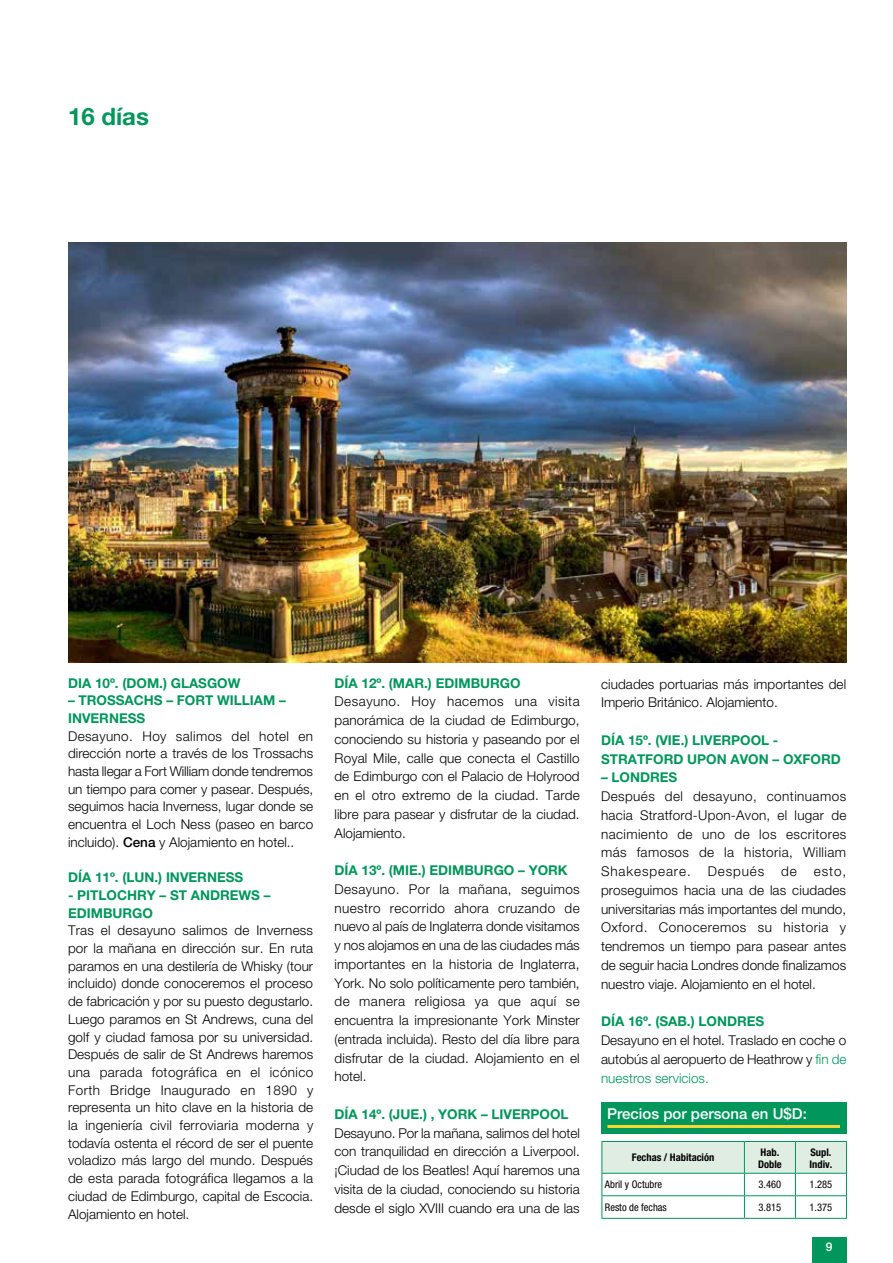
<style>
.page{position:relative;width:893px;height:1263px;background:#fff}
.page>*{position:absolute;margin:0;border:0;box-sizing:border-box;transform-origin:0 0}
.t1{font:700 24px "Helvetica Neue LT Std";color:#00965c}
.t2{font:500 15px "Helvetica Neue LT Std";color:#fff}
.t3{font:300 13.5px/18.8px "Helvetica Neue LT Std";color:#000;text-align:justify}
.t4{font:700 13.5px/17.7px "Helvetica Neue LT Std";color:#00965c}
.t5{font:300 13.5px "Helvetica Neue LT Std";letter-spacing:.065em;color:#000}
.t6{font:500 12px "Helvetica Neue LT Std";color:#fff}
.t7{font:condensed 10.5px "Helvetica Neue LT Std";color:#000}
.t8{font:700 condensed 10.5px/12px "Helvetica Neue LT Std";color:#000}
.s1{font-weight:500}
.s2{color:#00965c}
</style>
<div class="page">
<div style="left:812px;top:1237px;width:34px;height:26px;background:#00965c"></div>
<div style="left:601px;top:1102px;width:246px;height:32px;background:#00965c"></div>
<hr style="left:607px;top:1125px;width:233px;height:3px;background:#f5d835">
<img style="left:68px;top:242px;width:779px;height:420px">
<svg style="left:601px;top:1141px;width:246px;height:77px"></svg>
<hr style="left:601px;top:1218px;width:143px;height:1px;background:#00965c">
<hr style="left:744px;top:1218px;width:51px;height:1px;background:#00965c">
<hr style="left:795px;top:1218px;width:52px;height:1px;background:#00965c">
<h1 class="t1" style="left:68px;top:102px;width:82px">16 días</h1>
<p class="t4" style="left:68px;top:674px;width:174px">DIA 10º. (DOM.) GLASGOW</p>
<p class="t4" style="left:68px;top:691px;width:219px">– TROSSACHS – FORT WILLIAM –<br>INVERNESS</p>
<p class="t3" style="left:68px;top:727px;width:247px;line-height:17.7px">Desayuno. Hoy salimos del hotel en dirección norte a través de los Trossachs hasta llegar a Fort William donde tendremos un tiempo para comer y pasear. Después, seguimos hacia Inverness, lugar donde se encuentra el Loch Ness (paseo en barco incluido). <span class="s1">Cena</span> y Alojamiento en hotel..</p>
<p class="t4" style="left:68px;top:868px;width:177px">DÍA 11º. (LUN.) INVERNESS</p>
<p class="t4" style="left:68px;top:886px;width:204px">- PITLOCHRY – ST ANDREWS –<br>EDIMBURGO</p>
<p class="t3" style="left:68px;top:921px;width:247px;line-height:17.7px">Tras el desayuno salimos de Inverness por la mañana en dirección sur. En ruta paramos en una destilería de Whisky (tour incluido) donde conoceremos el proceso de fabricación y por su puesto degustarlo.<br>Luego paramos en St Andrews, cuna del golf y ciudad famosa por su universidad.<br>Después de salir de St Andrews haremos una parada fotográfica en el icónico Forth Bridge Inaugurado en 1890 y representa un hito clave en la historia de la ingeniería civil ferroviaria moderna y todavía ostenta el récord de ser el puente voladizo más largo del mundo. Después de esta parada fotográfica llegamos a la ciudad de Edimburgo, capital de Escocia.<br>Alojamiento en hotel.</p>
<p class="t4" style="left:335px;top:674px;width:188px">DÍA 12º. (MAR.) EDIMBURGO</p>
<p class="t3" style="left:335px;top:692px;width:247px">Desayuno. Hoy hacemos una visita panorámica de la ciudad de Edimburgo, conociendo su historia y paseando por el Royal Mile, calle que conecta el Castillo de Edimburgo con el Palacio de Holyrood en el otro extremo de la ciudad. Tarde libre para pasear y disfrutar de la ciudad.<br>Alojamiento.</p>
<p class="t4" style="left:335px;top:861px;width:235px">DÍA 13º. (MIE.) EDIMBURGO – YORK</p>
<p class="t3" style="left:335px;top:879px;width:247px">Desayuno. Por la mañana, seguimos nuestro recorrido ahora cruzando de nuevo al país de Inglaterra donde visitamos y nos alojamos en una de las ciudades más importantes en la historia de Inglaterra, York. No solo políticamente pero también, de manera religiosa ya que aquí se encuentra la impresionante York Minster (entrada incluida). Resto del día libre para disfrutar de la ciudad. Alojamiento en el hotel.</p>
<p class="t4" style="left:335px;top:1105px;width:235px">DÍA 14º. (JUE.) , YORK – LIVERPOOL</p>
<p class="t3" style="left:335px;top:1123px;width:247px">Desayuno. Por la mañana, salimos del hotel con tranquilidad en dirección a Liverpool. ¡Ciudad de los Beatles! Aquí haremos una visita de la ciudad, conociendo su historia desde el siglo XVIII cuando era una de las</p>
<p class="t3" style="left:601px;top:674px;width:247px">ciudades portuarias más importantes del<br>Imperio Británico. Alojamiento.</p>
<p class="t4" style="left:601px;top:730px;width:241px;line-height:18.8px">DÍA 15º. (VIE.) LIVERPOOL -<br>STRATFORD UPON AVON – OXFORD</p>
<p class="t4" style="left:601px;top:768px;width:78px">– LONDRES</p>
<p class="t3" style="left:601px;top:787px;width:247px">Después del desayuno, continuamos hacia Stratford-Upon-Avon, el lugar de nacimiento de uno de los escritores más famosos de la historia, William Shakespeare.</p>
<p class="t5" style="left:708px;top:863px;width:58px">Después</p>
<p class="t3" style="left:781px;top:862px;width:17px">de</p>
<p class="t3" style="left:601px;top:862px;width:247px;text-indent:213px">esto, proseguimos hacia una de las ciudades universitarias más importantes del mundo, Oxford. Conoceremos su historia y tendremos un tiempo para pasear antes de seguir hacia Londres donde finalizamos nuestro viaje. Alojamiento en el hotel.</p>
<p class="t4" style="left:601px;top:1012px;width:165px">DÍA 16º. (SAB.) LONDRES</p>
<p class="t3" style="left:601px;top:1030px;width:247px">Desayuno en el hotel. Traslado en coche o autobús al aeropuerto de Heathrow y <span class="s2">fin de nuestros servicios.</span></p>
<p class="t2" style="left:607px;top:1105px;width:201px">Precios por persona en U$D:</p>
<p class="t8" style="left:632px;top:1151px;width:84px">Fechas / Habitación</p>
<p class="t8" style="left:758px;top:1146px;width:25px">Hab.<br>Doble</p>
<p class="t8" style="left:809px;top:1146px;width:24px">Supl.<br>Indiv.</p>
<p class="t7" style="left:605px;top:1178px;width:59px">Abril y Octubre</p>
<p class="t7" style="left:759px;top:1178px;width:24px">3.460</p>
<p class="t7" style="left:810px;top:1178px;width:24px">1.285</p>
<p class="t7" style="left:605px;top:1201px;width:63px">Resto de fechas</p>
<p class="t7" style="left:759px;top:1201px;width:24px">3.815</p>
<p class="t7" style="left:810px;top:1201px;width:24px">1.375</p>
<p class="t6" style="left:826px;top:1239px;width:8px">9</p>
</div>
